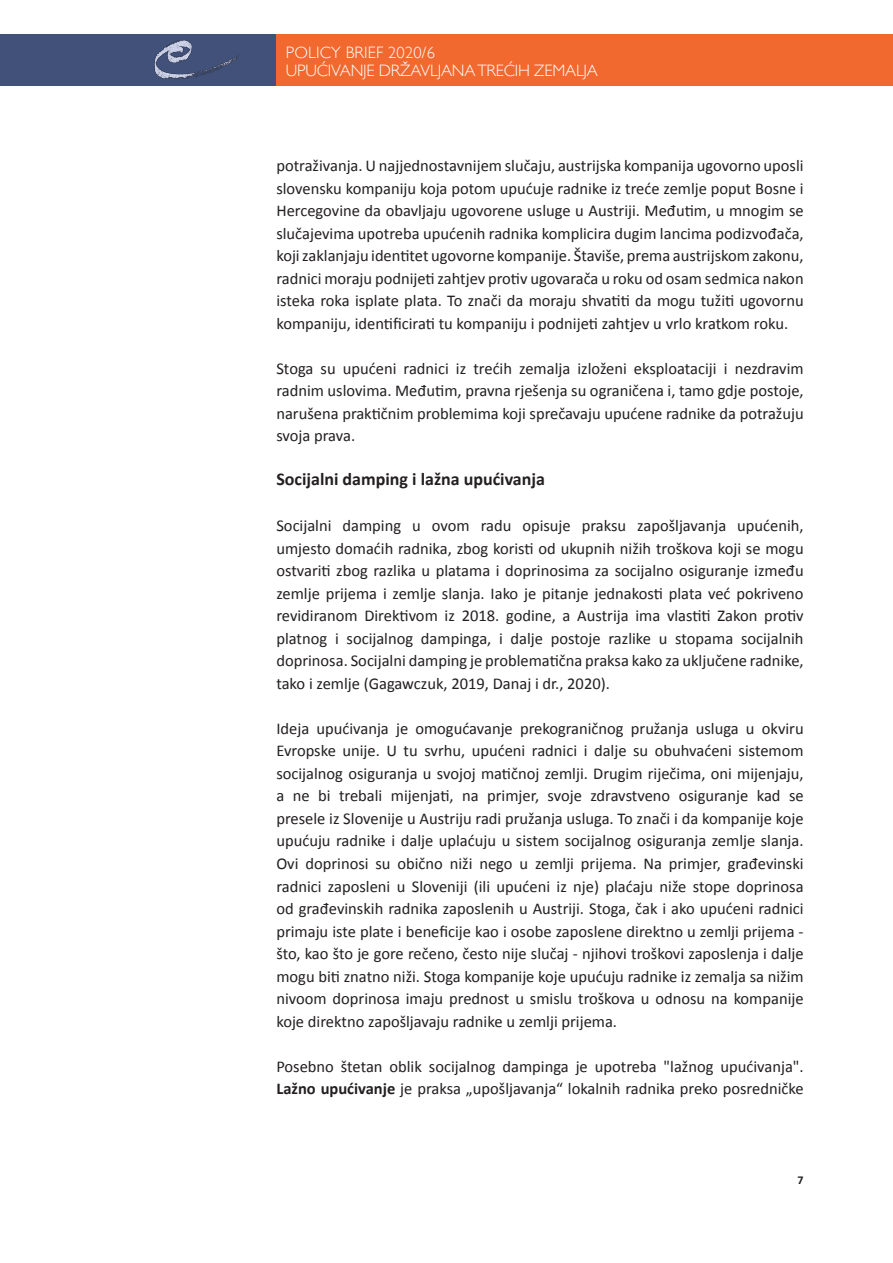
<style>
.page{position:relative;width:893px;height:1263px;background:#fff}
.page>*{position:absolute;margin:0;border:0;box-sizing:border-box;transform-origin:0 0}
.t1{font:700 18px "Calibri";color:#231f20}
.t2{font:16.5px/22.5px "Calibri";color:#231f20;text-align:justify}
.t3{font:300 16.5px/18px "Gill Sans";letter-spacing:-.01em;color:#fff}
.t4{font:700 12px "Calibri";color:#231f20}
.s1{font-weight:700}
</style>
<div class="page">
<div style="left:0;top:34px;width:276px;height:51px;background:#41517a"></div>
<img style="left:154px;top:40px;width:85px;height:39px">
<div style="left:276px;top:34px;width:617px;height:51px;background:#f26930"></div>
<p class="t3" style="left:286px;top:43px;width:313px">POLICY BRIEF 2020/6<br>UPUĆIVANJE DRŽAVLJANA TREĆIH ZEMALJA</p>
<p class="t2" style="left:276px;top:154px;width:529px">potraživanja. U najjednostavnijem slučaju, austrijska kompanija ugovorno uposli slovensku kompaniju koja potom upućuje radnike iz treće zemlje poput Bosne i Hercegovine da obavljaju ugovorene usluge u Austriji. Međutim, u mnogim se slučajevima upotreba upućenih radnika komplicira dugim lancima podizvođača, koji zaklanjaju identitet ugovorne kompanije. Štaviše, prema austrijskom zakonu, radnici moraju podnijeti zahtjev protiv ugovarača u roku od osam sedmica nakon isteka roka isplate plata. To znači da moraju shvatiti da mogu tužiti ugovornu kompaniju, identificirati tu kompaniju i podnijeti zahtjev u vrlo kratkom roku.</p>
<p class="t2" style="left:276px;top:356px;width:529px">Stoga su upućeni radnici iz trećih zemalja izloženi eksploataciji i nezdravim radnim uslovima. Međutim, pravna rješenja su ograničena i, tamo gdje postoje, narušena praktičnim problemima koji sprečavaju upućene radnike da potražuju svoja prava.</p>
<p class="t1" style="left:276px;top:468px;width:270px">Socijalni damping i lažna upućivanja</p>
<p class="t2" style="left:276px;top:514px;width:529px">Socijalni damping u ovom radu opisuje praksu zapošljavanja upućenih, umjesto domaćih radnika, zbog koristi od ukupnih nižih troškova koji se mogu ostvariti zbog razlika u platama i doprinosima za socijalno osiguranje između zemlje prijema i zemlje slanja. Iako je pitanje jednakosti plata već pokriveno revidiranom Direktivom iz 2018. godine, a Austrija ima vlastiti Zakon protiv platnog i socijalnog dampinga, i dalje postoje razlike u stopama socijalnih doprinosa. Socijalni damping je problematična praksa kako za uključene radnike, tako i zemlje (Gagawczuk, 2019, Danaj i dr., 2020).</p>
<p class="t2" style="left:276px;top:716px;width:529px">Ideja upućivanja je omogućavanje prekograničnog pružanja usluga u okviru Evropske unije. U tu svrhu, upućeni radnici i dalje su obuhvaćeni sistemom socijalnog osiguranja u svojoj matičnoj zemlji. Drugim riječima, oni mijenjaju, a ne bi trebali mijenjati, na primjer, svoje zdravstveno osiguranje kad se presele iz Slovenije u Austriju radi pružanja usluga. To znači i da kompanije koje upućuju radnike i dalje uplaćuju u sistem socijalnog osiguranja zemlje slanja.<br>Ovi doprinosi su obično niži nego u zemlji prijema. Na primjer, građevinski radnici zaposleni u Sloveniji (ili upućeni iz nje) plaćaju niže stope doprinosa od građevinskih radnika zaposlenih u Austriji. Stoga, čak i ako upućeni radnici primaju iste plate i beneficije kao i osobe zaposlene direktno u zemlji prijema - što, kao što je gore rečeno, često nije slučaj - njihovi troškovi zaposlenja i dalje mogu biti znatno niži. Stoga kompanije koje upućuju radnike iz zemalja sa nižim nivoom doprinosa imaju prednost u smislu troškova u odnosu na kompanije koje direktno zapošljavaju radnike u zemlji prijema.</p>
<p class="t2" style="left:276px;top:1054px;width:529px">Posebno štetan oblik socijalnog dampinga je upotreba "lažnog upućivanja".<br><span class="s1">Lažno upućivanje</span> je praksa „upošljavanja“ lokalnih radnika preko posredničke</p>
<p class="t4" style="left:798px;top:1172px;width:8px">7</p>
</div>
